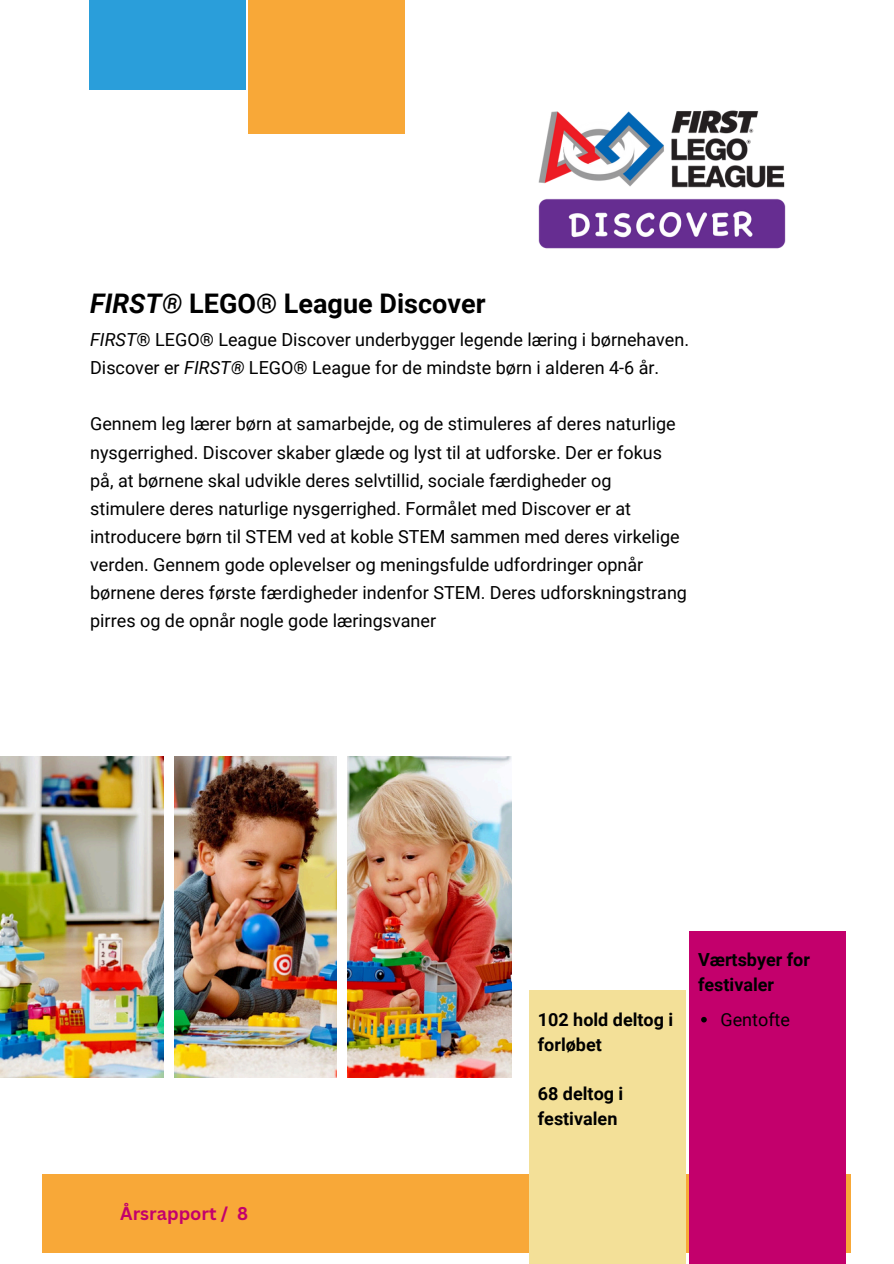
<style>
.page{position:relative;width:894px;height:1264px;background:#fff}
.page>*{position:absolute;margin:0;border:0;box-sizing:border-box;transform-origin:0 0}
.t1{font:700 27px "Roboto";color:#000}
.t2{font:18px/28.2px "Roboto";color:#000}
.t3{font:700 18px/24.8px "Roboto";color:#000}
.t4{font:700 18px "Canva Sans";color:#c3006c}
.s1{font-style:italic}
</style>
<div class="page">
<img style="left:0;top:756px;width:163px;height:321px">
<img style="left:174px;top:756px;width:162px;height:321px">
<img style="left:348px;top:756px;width:163px;height:321px">
<div style="left:42px;top:1174px;width:808px;height:78px;background:#f8a838"></div>
<div style="left:89px;top:0;width:156px;height:90px;background:#2a9eda"></div>
<div style="left:249px;top:0;width:156px;height:133px;background:#f8a838"></div>
<div style="left:529px;top:989px;width:156px;height:274px;background:#f3e098"></div>
<div style="left:688px;top:931px;width:157px;height:332px;background:#c3006c"></div>
<img style="left:538px;top:110px;width:248px;height:139px">
<svg style="left:701px;top:1016px;width:5px;height:6px"></svg>
<p class="t1" style="left:90px;top:288px;width:397px"><span class="s1">FIRST®</span> LEGO® League Discover</p>
<h1 class="t2" style="left:90px;top:326px;width:600px"><span class="s1">FIRST</span>® LEGO® League Discover underbygger legende læring i børnehaven.<br>Discover er <span class="s1">FIRST®</span> LEGO® League for de mindste børn i alderen 4-6 år.</h1>
<p class="t2" style="left:90px;top:410px;width:598px">Gennem leg lærer børn at samarbejde, og de stimuleres af deres naturlige nysgerrighed. Discover skaber glæde og lyst til at udforske. Der er fokus på, at børnene skal udvikle deres selvtillid, sociale færdigheder og stimulere deres naturlige nysgerrighed. Formålet med Discover er at introducere børn til STEM ved at koble STEM sammen med deres virkelige verden. Gennem gode oplevelser og meningsfulde udfordringer opnår børnene deres første færdigheder indenfor STEM. Deres udforskningstrang pirres og de opnår nogle gode læringsvaner</p>
<p class="t4" style="left:120px;top:1200px;width:129px">Årsrapport / 8</p>
<p class="t3" style="left:537px;top:1007px;width:137px">102 hold deltog i forløbet</p>
<p class="t3" style="left:537px;top:1081px;width:87px">68 deltog i festivalen</p>
<p class="t3" style="left:698px;top:947px;width:113px">Værtsbyer for festivaler</p>
<h1 class="t2" style="left:720px;top:1005px;width:71px">Gentofte</h1>
</div>
